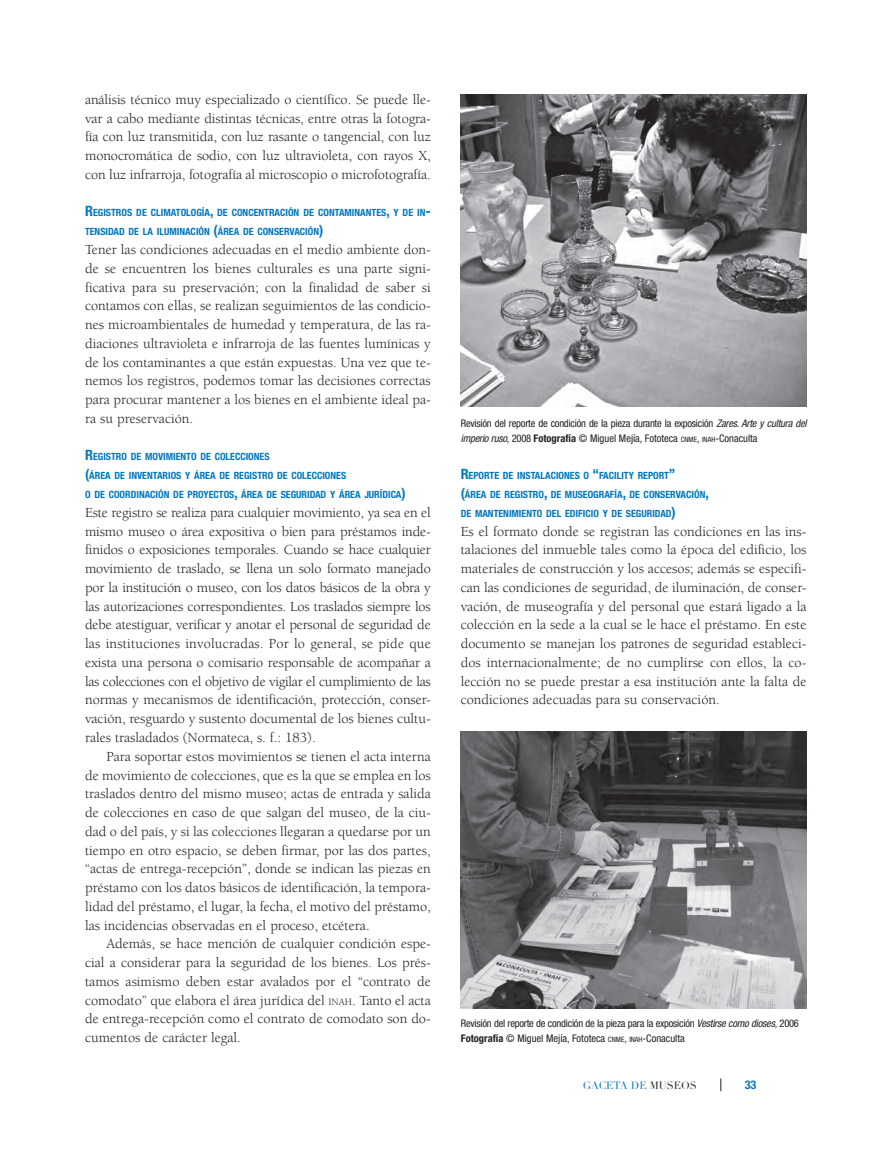
<style>
.page{position:relative;width:881px;height:1149px;background:#fff}
.page>*{position:absolute;margin:0;border:0;box-sizing:border-box;transform-origin:0 0}
.t1{font:14.25px/18.8px "Berkeley";color:#231f20;text-align:justify}
.t2{font:700 condensed 12px "Helvetica Neue";color:#0077bd}
.t3{font:condensed 10.5px/15px "Helvetica Neue";letter-spacing:-.02em;color:#231f20}
.t4{font:10.5px "Didot LH";letter-spacing:-.005em;color:#0077bd}
.t5{font:700 condensed 10.05px/18.8px "Helvetica Neue";color:#0077bd}
.s1{font-size:14.25px}
.s2{font-size:10.05px}
.s3{font-style:italic}
.s4{font-weight:700}
.s5{font-size:7.35px}
.s6{font-style:inherit}
.s7{color:#231f20}
</style>
<div class="page">
<svg style="left:720px;top:1078px;width:1px;height:12px"></svg>
<img style="left:460px;top:94px;width:346px;height:312px">
<img style="left:460px;top:731px;width:346px;height:277px">
<p class="t1" style="left:85px;top:90px;width:347px">análisis técnico muy especializado o científico. Se puede lle&shy;var a cabo mediante distintas técnicas, entre otras la fotogra&shy;fía con luz transmitida, con luz rasante o tangencial, con luz monocromática de sodio, con luz ultravioleta, con rayos X, con luz infrarroja, fotografía al microscopio o microfotografía.</p>
<p class="t5" style="left:85px;top:203px;width:347px"><span class="s1">R</span>EGISTROS DE CLIMATOLOGÍA<span class="s1">,</span> DE CONCENTRACIÓN DE CONTAMINANTES<span class="s1">,</span> Y DE IN<span class="s1">-<br></span>TENSIDAD DE LA ILUMINACIÓN <span class="s1">(</span>ÁREA DE CONSERVACIÓN<span class="s1">)</span></p>
<p class="t1" style="left:85px;top:240px;width:347px">Tener las condiciones adecuadas en el medio ambiente don&shy;de se encuentren los bienes culturales es una parte signi&shy;ficativa para su preservación; con la finalidad de saber si contamos con ellas, se realizan seguimientos de las condicio&shy;nes microambientales de humedad y temperatura, de las ra&shy;diaciones ultravioleta e infrarroja de las fuentes lumínicas y de los contaminantes a que están expuestas. Una vez que te&shy;nemos los registros, podemos tomar las decisiones correctas para procurar mantener a los bienes en el ambiente ideal pa&shy;ra su preservación.</p>
<p class="t5" style="left:85px;top:447px;width:322px"><span class="s1">R</span>EGISTRO DE MOVIMIENTO DE COLECCIONES<br><span class="s1">(</span>ÁREA DE INVENTARIOS Y ÁREA DE REGISTRO DE COLECCIONES<br>O DE COORDINACIÓN DE PROYECTOS<span class="s1">,</span> ÁREA DE SEGURIDAD Y ÁREA JURÍDICA<span class="s1">)</span></p>
<p class="t1" style="left:85px;top:503px;width:347px">Este registro se realiza para cualquier movimiento, ya sea en el mismo museo o área expositiva o bien para préstamos inde&shy;finidos o exposiciones temporales. Cuando se hace cualquier movimiento de traslado, se llena un solo formato manejado por la institución o museo, con los datos básicos de la obra y las autorizaciones correspondientes. Los traslados siempre los debe atestiguar, verificar y anotar el personal de seguridad de las instituciones involucradas. Por lo general, se pide que exista una persona o comisario responsable de acompañar a las colecciones con el objetivo de vigilar el cumplimiento de las normas y mecanismos de identificación, protección, conser&shy;vación, resguardo y sustento documental de los bienes cultu&shy;rales trasladados (Normateca, s. f.: 183).</p>
<p class="t1" style="left:85px;top:747px;width:347px;text-indent:21px">Para soportar estos movimientos se tienen el acta interna de movimiento de colecciones, que es la que se emplea en los traslados dentro del mismo museo; actas de entrada y salida de colecciones en caso de que salgan del museo, de la ciu&shy;dad o del país, y si las colecciones llegaran a quedarse por un tiempo en otro espacio, se deben firmar, por las dos partes, “actas de entrega-recepción”, donde se indican las piezas en préstamo con los datos básicos de identificación, la tempora&shy;lidad del préstamo, el lugar, la fecha, el motivo del préstamo, las incidencias observadas en el proceso, etcétera.</p>
<p class="t1" style="left:85px;top:934px;width:347px;text-indent:21px">Además, se hace mención de cualquier condición espe&shy;cial a considerar para la seguridad de los bienes. Los prés&shy;tamos asimismo deben estar avalados por el “contrato de comodato” que elabora el área jurídica del <span class="s2">inah</span>. Tanto el acta de entrega-recepción como el contrato de comodato son do&shy;cumentos de carácter legal.</p>
<p class="t3" style="left:460px;top:415px;width:347px">Revisión del reporte de condición de la pieza durante la exposición <span class="s3">Zares. Arte y cultura del imperio ruso,</span> 2008 <span class="s4">Fotografía</span> © Miguel Mejía, Fototeca <span class="s5">CNME</span><span class="s6">,</span> <span class="s5">INAH</span><span class="s6">-</span>Conaculta</p>
<p class="t5" style="left:460px;top:466px;width:249px"><span class="s1">R</span>EPORTE DE INSTALACIONES O <span class="s1">“</span>FACILITY REPORT<span class="s1">”<br>(</span>ÁREA DE REGISTRO<span class="s1">,</span> DE MUSEOGRAFÍA<span class="s1">,</span> DE CONSERVACIÓN<span class="s1">,<br></span>DE MANTENIMIENTO DEL EDIFICIO Y DE SEGURIDAD<span class="s1">)</span></p>
<p class="t1" style="left:460px;top:522px;width:347px">Es el formato donde se registran las condiciones en las ins&shy;talaciones del inmueble tales como la época del edificio, los materiales de construcción y los accesos; además se especifi&shy;can las condiciones de seguridad, de iluminación, de conser&shy;vación, de museografía y del personal que estará ligado a la colección en la sede a la cual se le hace el préstamo. En este documento se manejan los patrones de seguridad estableci&shy;dos internacionalmente; de no cumplirse con ellos, la co&shy;lección no se puede prestar a esa institución ante la falta de condiciones adecuadas para su conservación.</p>
<p class="t3" style="left:460px;top:1015px;width:339px">Revisión del reporte de condición de la pieza para la exposición <span class="s3">Vestirse como dioses,</span> 2006<br><span class="s4">Fotografía</span> © Miguel Mejía, Fototeca <span class="s5">CNME</span><span class="s6">,</span> <span class="s5">INAH</span><span class="s6">-</span>Conaculta</p>
<p class="t4" style="left:582px;top:1078px;width:115px">GACETA DE <span class="s7">MUSEOS</span></p>
<p class="t2" style="left:744px;top:1077px;width:13px">33</p>
</div>
